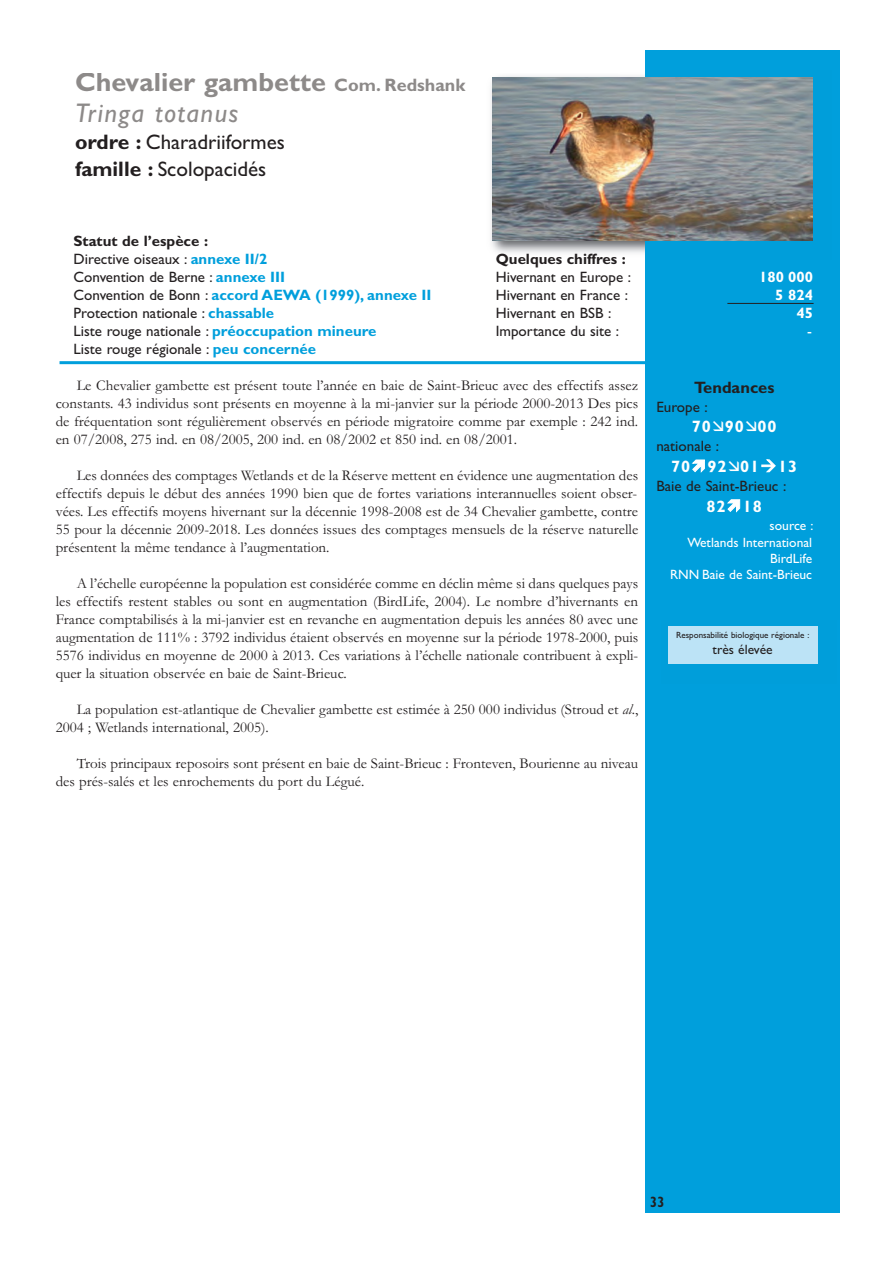
<style>
.page{position:relative;width:893px;height:1263px;background:#fff}
.page>*{position:absolute;margin:0;border:0;box-sizing:border-box;transform-origin:0 0}
.t1{font:700 27px/31.5px "Gill Sans";color:#8d8a89}
.t2{font:21px/27px "Gill Sans";color:#231f20}
.t3{font:700 16.5px "Gill Sans";letter-spacing:.055em;color:#fff}
.t4{font:700 16.5px "Gill Sans";color:#231f20}
.t5{font:15px/18px "Garamond";color:#231f20;text-align:justify}
.t6{font:15px/18px "Gill Sans";color:#231f20}
.t7{font:700 15px "Gill Sans";color:#231f20}
.t8{font:700 15px "Gill Sans";color:#fff}
.t9{font:700 15px "Gill Sans";color:#231f20;scale:.85 1}
.t10{font:15px "Gill Sans";color:#fff}
.t11{font:13.5px/16.2px "Gill Sans";color:#fff;text-align:right}
.t12{font:13.5px "Gill Sans";color:#231f20}
.t13{font:9px "Gill Sans";color:#231f20}
.s1{font-size:18px}
.s2{font-weight:400;font-style:italic}
.s3{font-weight:700}
.s4{font-weight:700;color:#009fdc}
.s5{font-style:italic}
</style>
<div class="page">
<div style="left:645px;top:50px;width:195px;height:1162px;background:#009fdc"></div>
<img style="left:491px;top:76px;width:322px;height:177px">
<img style="left:491px;top:76px;width:128px;height:148px">
<img style="left:492px;top:78px;width:320px;height:162px">
<hr style="left:60px;top:361px;width:779px;height:3px;background:#009fdc">
<hr style="left:727px;top:303px;width:87px;height:1px;background:#231f20">
<img style="left:668px;top:626px;width:150px;height:1px">
<div style="left:668px;top:627px;width:150px;height:37px;background:#bce3f6"></div>
<h1 class="t1" style="left:75px;top:66px;width:392px">Chevalier gambette <span class="s1">Com. Redshank<br></span><span class="s2">Tringa totanus</span></h1>
<h2 class="t2" style="left:75px;top:128px;width:211px"><span class="s3">ordre :</span> Charadriiformes <span class="s3">famille :</span> Scolopacidés</h2>
<p class="t6" style="left:74px;top:232px;width:360px"><span class="s3">Statut de l’espèce :<br></span>Directive oiseaux : <span class="s4">annexe II/2<br></span>Convention de Berne : <span class="s4">annexe III<br></span>Convention de Bonn : <span class="s4">accord AEWA (1999), annexe II </span>Protection nationale : <span class="s4">chassable<br></span>Liste rouge nationale : <span class="s4">préoccupation mineure<br></span>Liste rouge régionale : <span class="s4">peu concernée</span></p>
<p class="t7" style="left:496px;top:250px;width:132px">Quelques chiffres :</p>
<p class="t6" style="left:496px;top:268px;width:137px">Hivernant en Europe :</p>
<p class="t8" style="left:759px;top:268px;width:55px">180 000</p>
<p class="t6" style="left:496px;top:286px;width:134px">Hivernant en France :</p>
<p class="t8" style="left:775px;top:286px;width:39px">5 824</p>
<p class="t6" style="left:496px;top:304px;width:117px">Hivernant en BSB :</p>
<p class="t8" style="left:796px;top:304px;width:18px">45</p>
<p class="t6" style="left:496px;top:322px;width:125px">Importance du site :</p>
<p class="t10" style="left:807px;top:322px;width:6px">-</p>
<p class="t5" style="left:56px;top:375px;width:584px;text-indent:21px">Le Chevalier gambette est présent toute l’année en baie de Saint-Brieuc avec des effectifs assez constants. 43 individus sont présents en moyenne à la mi-janvier sur la période 2000-2013 Des pics de fréquentation sont régulièrement observés en période migratoire comme par exemple : 242 ind. en 07/2008, 275 ind. en 08/2005, 200 ind. en 08/2002 et 850 ind. en 08/2001.</p>
<p class="t5" style="left:56px;top:465px;width:584px;text-indent:21px">Les données des comptages Wetlands et de la Réserve mettent en évidence une augmentation des effectifs depuis le début des années 1990 bien que de fortes variations interannuelles soient obser&shy;vées. Les effectifs moyens hivernant sur la décennie 1998-2008 est de 34 Chevalier gambette, contre 55 pour la décennie 2009-2018. Les données issues des comptages mensuels de la réserve naturelle présentent la même tendance à l’augmentation.</p>
<p class="t5" style="left:56px;top:573px;width:584px;text-indent:21px">A l’échelle européenne la population est considérée comme en déclin même si dans quelques pays les effectifs restent stables ou sont en augmentation (BirdLife, 2004). Le nombre d’hivernants en France comptabilisés à la mi-janvier est en revanche en augmentation depuis les années 80 avec une augmentation de 111% : 3792 individus étaient observés en moyenne sur la période 1978-2000, puis 5576 individus en moyenne de 2000 à 2013. Ces variations à l’échelle nationale contribuent à expli&shy;quer la situation observée en baie de Saint-Brieuc.</p>
<p class="t5" style="left:56px;top:699px;width:584px;text-indent:21px">La population est-atlantique de Chevalier gambette est estimée à 250 000 individus (Stroud et <span class="s5">al</span>.,<br>2004 ; Wetlands international, 2005).</p>
<p class="t5" style="left:56px;top:753px;width:584px;text-indent:21px">Trois principaux reposoirs sont présent en baie de Saint-Brieuc : Fronteven, Bourienne au niveau des prés-salés et les enrochements du port du Légué.</p>
<p class="t4" style="left:694px;top:377px;width:82px">Tendances</p>
<p class="t6" style="left:656px;top:397px;width:53px">Europe :</p>
<p class="t3" style="left:692px;top:417px;width:86px">70 90 00</p>
<p class="t6" style="left:656px;top:437px;width:64px">nationale :</p>
<p class="t3" style="left:671px;top:457px;width:128px">70 92 01→13</p>
<p class="t6" style="left:656px;top:477px;width:132px">Baie de Saint-Brieuc :</p>
<p class="t3" style="left:707px;top:497px;width:57px">82 18</p>
<p class="t11" style="left:670px;top:518px;width:145px">source :<br>Wetlands International<br>BirdLife<br>RNN Baie de Saint-Brieuc</p>
<p class="t13" style="left:676px;top:629px;width:135px">Responsabilité biologique régionale :</p>
<p class="t12" style="left:713px;top:641px;width:62px">très élevée</p>
<p class="t9" style="left:650px;top:1193px;width:18px">33</p>
</div>
